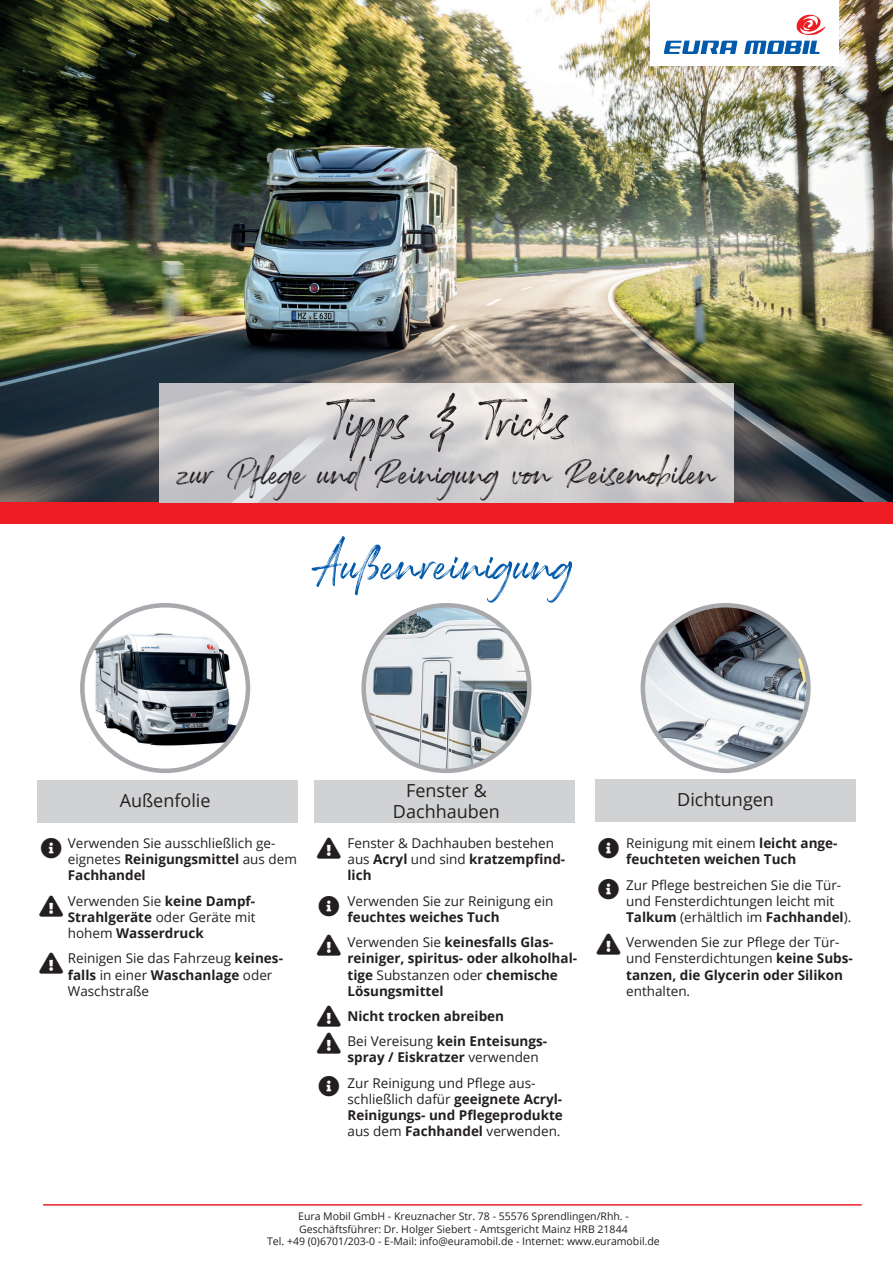
<style>
.page{position:relative;width:893px;height:1263px;background:#fff}
.page>*{position:absolute;margin:0;border:0;box-sizing:border-box;transform-origin:0 0}
.t1{font:54px "Rockness";color:#015aaa}
.t2{font:54px "Rockness";color:#231f20}
.t3{font:39px "Rockness";color:#231f20}
.t4{font:18px/21.6px "Open Sans";color:#231f20;text-align:center}
.t5{font:13.5px/16.2px "Open Sans";color:#231f20}
.t6{font:700 13.5px/16.2px "Open Sans";color:#231f20}
.t7{font:10.5px/12.6px "Open Sans";color:#231f20;text-align:center}
.s1{font-weight:700}
.s2{font-weight:400}
</style>
<div class="page">
<div style="left:595px;top:779px;width:261px;height:43px;background:#d1d2d4"></div>
<div style="left:314px;top:780px;width:260px;height:43px;background:#d1d2d4"></div>
<img style="left:0;top:0;width:893px;height:503px">
<div style="left:651px;top:0;width:188px;height:66px;background:#fff"></div>
<svg style="left:664px;top:41px;width:73px;height:13px"></svg>
<svg style="left:744px;top:41px;width:76px;height:13px"></svg>
<svg style="left:796px;top:15px;width:30px;height:20px"></svg>
<div style="left:0;top:503px;width:893px;height:21px;background:#ee1d23"></div>
<img style="left:159px;top:384px;width:574px;height:119px">
<img style="left:82px;top:605px;width:166px;height:166px;border-radius:83px">
<div style="left:80px;top:603px;width:170px;height:170px;border:4px solid #a8a9ad;border-radius:50%"></div>
<img style="left:364px;top:605px;width:165px;height:166px;border-radius:83px">
<div style="left:361px;top:603px;width:170px;height:170px;border:4px solid #a8a9ad;border-radius:50%"></div>
<img style="left:643px;top:605px;width:165px;height:166px;border-radius:83px">
<div style="left:641px;top:603px;width:170px;height:170px;border:4px solid #a8a9ad;border-radius:50%"></div>
<div style="left:37px;top:780px;width:260px;height:43px;background:#d1d2d4"></div>
<hr style="left:43px;top:1204px;width:819px;height:1px;background:#ee1d23">
<h1 class="t2" style="left:325px;top:385px;width:244px">Tipps &amp; Tricks</h1>
<h2 class="t3" style="left:177px;top:446px;width:541px">zur Pflege und Reinigung von Reisemobilen</h2>
<h1 class="t1" style="left:319px;top:528px;width:257px">Außenreinigung</h1>
<h3 class="t4" style="left:120px;top:789px;width:92px">Außenfolie</h3>
<h3 class="t4" style="left:393px;top:779px;width:109px">Fenster &amp;<br>Dachhauben</h3>
<h3 class="t4" style="left:677px;top:789px;width:98px">Dichtungen</h3>
<p class="t5" style="left:68px;top:835px;width:231px">Verwenden Sie ausschließlich ge&shy;eignetes <span class="s1">Reinigungsmittel</span> aus dem<br><span class="s1">Fachhandel</span></p>
<p class="t6" style="left:68px;top:892px;width:189px;text-align:justify"><span class="s2">Verwenden Sie</span> keine Dampf-Strahlgeräte <span class="s2">oder Geräte mit hohem</span> Wasserdruck</p>
<p class="t5" style="left:68px;top:950px;width:217px">Reinigen Sie das Fahrzeug <span class="s1">keines&shy;falls</span> in einer <span class="s1">Waschanlage</span> oder<br>Waschstraße</p>
<p class="t5" style="left:348px;top:835px;width:219px">Fenster &amp; Dachhauben bestehen aus <span class="s1">Acryl</span> und sind <span class="s1">kratzempfind&shy;lich</span></p>
<p class="t5" style="left:348px;top:892px;width:207px">Verwenden Sie zur Reinigung ein</p>
<p class="t6" style="left:348px;top:904px;width:207px;line-height:25.2px">feuchtes weiches Tuch<br><span class="s2">Verwenden Sie</span> keinesfalls Glas-</p>
<p class="t6" style="left:348px;top:950px;width:231px">reiniger, spiritus- oder alkoholhal&shy;tige <span class="s2">Substanzen oder</span> chemische<br>Lösungsmittel</p>
<p class="t6" style="left:348px;top:1003px;width:201px;line-height:25.2px">Nicht trocken abreiben<br><span class="s2">Bei Vereisung</span> kein Enteisungs-</p>
<p class="t5" style="left:348px;top:1044px;width:193px;line-height:25.2px"><span class="s1">spray / Eiskratzer</span> verwenden<br>Zur Reinigung und Pflege aus-</p>
<p class="t6" style="left:348px;top:1090px;width:217px;text-align:justify"><span class="s2">schließlich dafür</span> geeignete Acryl-Reinigungs- und Pflegeprodukte <span class="s2">aus dem</span> Fachhandel <span class="s2">verwenden.</span></p>
<p class="t6" style="left:626px;top:835px;width:213px"><span class="s2">Reinigung mit einem</span> leicht ange&shy;feuchteten weichen Tuch</p>
<p class="t5" style="left:626px;top:876px;width:227px">Zur Pflege bestreichen Sie die Tür&shy;und Fensterdichtungen leicht mit<br><span class="s1">Talkum</span> (erhältlich im <span class="s1">Fachhandel</span>).</p>
<p class="t5" style="left:626px;top:934px;width:228px">Verwenden Sie zur Pflege der Tür&shy;und Fensterdichtungen <span class="s1">keine Subs&shy;tanzen, die Glycerin oder Silikon</span></p>
<p class="t5" style="left:626px;top:982px;width:66px">enthalten.</p>
<p class="t7" style="left:267px;top:1209px;width:394px">Eura Mobil GmbH - Kreuznacher Str. 78 - 55576 Sprendlingen/Rhh. -<br>Geschäftsführer: Dr. Holger Siebert - Amtsgericht Mainz HRB 21844<br>Tel. +49 (0)6701/203-0 - E-Mail: info@euramobil.de - Internet: www.euramobil.de</p>
</div>
